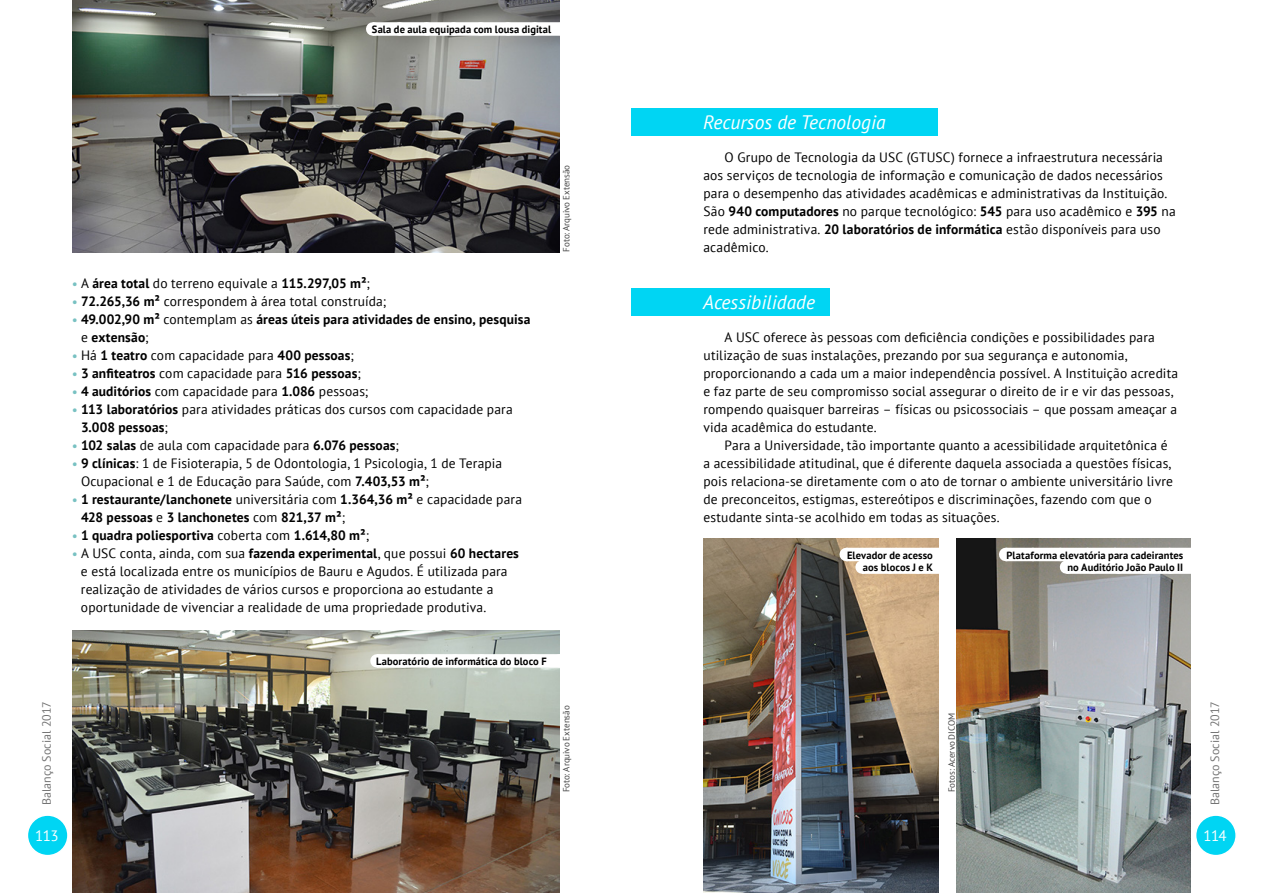
<style>
.page{position:relative;width:1263px;height:893px;background:#fff}
.page>*{position:absolute;margin:0;border:0;box-sizing:border-box;transform-origin:0 0}
.t1{font:italic 19.5px "PT Sans";color:#fff}
.t2{font:15px "PT Sans";letter-spacing:-.04em;color:#fff}
.t3{font:13.5px/18px "PT Sans";letter-spacing:.01em;color:#000}
.t4{font:700 13.5px/18px "PT Sans";letter-spacing:.01em;color:#000}
.t5{font:12px "PT Sans";color:#737373}
.t6{font:700 10.5px/12.6px "PT Sans";letter-spacing:.01em;color:#000;text-align:right}
.t7{font:9px "PT Sans";letter-spacing:-.005em;color:#424242}
.s1{font-size:12px;color:#78c1c2}
.s2{font-weight:400}
.s3{font-weight:700;font-size:12px;color:#78c1c2}
.s4{font-weight:700}
</style>
<div class="page">
<img style="left:72px;top:0;width:487px;height:252px">
<img style="left:72px;top:630px;width:487px;height:263px">
<div style="left:631px;top:108px;width:307px;height:27px;background:#00d5f3"></div>
<div style="left:631px;top:288px;width:199px;height:27px;background:#00d5f3"></div>
<img style="left:956px;top:538px;width:235px;height:355px">
<img style="left:703px;top:538px;width:235px;height:355px">
<div style="left:846px;top:548px;width:99px;height:13px;background:#fff"></div>
<div style="left:862px;top:560px;width:83px;height:14px;background:#fff"></div>
<svg style="left:871px;top:573px;width:62px;height:1px"></svg>
<div style="left:1006px;top:548px;width:190px;height:13px;background:#fff"></div>
<div style="left:1066px;top:560px;width:130px;height:14px;background:#fff"></div>
<svg style="left:1033px;top:561px;width:150px;height:13px"></svg>
<div style="left:373px;top:22px;width:242px;height:14px;background:#fff"></div>
<svg style="left:400px;top:22px;width:160px;height:14px"></svg>
<div style="left:377px;top:654px;width:233px;height:14px;background:#fff"></div>
<svg style="left:403px;top:654px;width:155px;height:14px"></svg>
<div style="left:27px;top:815px;width:41px;height:41px;background:#00d5f3;border-radius:50%"></div>
<div style="left:27px;top:814px;width:42px;height:42px;border:2px solid #fff;border-radius:50%"></div>
<div style="left:1195px;top:815px;width:41px;height:41px;background:#00d5f3;border-radius:50%"></div>
<div style="left:1195px;top:814px;width:42px;height:42px;border:2px solid #fff;border-radius:50%"></div>
<p class="t6" style="left:372px;top:23px;width:181px">Sala de aula equipada com lousa digital</p>
<p class="t4" style="left:72px;top:274px;width:300px"><span class="s1">•</span> <span class="s2">A</span> área total <span class="s2">do terreno equivale a</span> 115.297,05 m²<span class="s2">;</span></p>
<p class="t3" style="left:72px;top:292px;width:316px"><span class="s3">•</span> <span class="s4">72.265,36 m²</span> correspondem à área total construída;</p>
<p class="t4" style="left:81px;top:310px;width:451px;text-indent:-9px"><span class="s1">•</span> 49.002,90 m² <span class="s2">contemplam as</span> áreas úteis para atividades de ensino, pesquisa <span class="s2">e</span> extensão<span class="s2">;</span></p>
<p class="t3" style="left:72px;top:346px;width:283px"><span class="s3">•</span> Há <span class="s4">1 teatro</span> com capacidade para <span class="s4">400 pessoas</span>;</p>
<p class="t4" style="left:72px;top:364px;width:290px"><span class="s1">•</span> 3 anfiteatros <span class="s2">com capacidade para</span> 516 pessoas<span class="s2">;</span></p>
<p class="t3" style="left:72px;top:382px;width:298px"><span class="s3">•</span> <span class="s4">4 auditórios</span> com capacidade para <span class="s4">1.086</span> pessoas;</p>
<p class="t3" style="left:81px;top:400px;width:433px;text-indent:-9px"><span class="s3">•</span> <span class="s4">113 laboratórios</span> para atividades práticas dos cursos com capacidade para<br><span class="s4">3.008 pessoas</span>;</p>
<p class="t3" style="left:72px;top:436px;width:329px"><span class="s3">•</span> <span class="s4">102 salas</span> de aula com capacidade para <span class="s4">6.076 pessoas</span>;</p>
<p class="t3" style="left:81px;top:454px;width:423px;text-indent:-9px"><span class="s3">•</span> <span class="s4">9 clínicas</span>: 1 de Fisioterapia, 5 de Odontologia, 1 Psicologia, 1 de Terapia<br>Ocupacional e 1 de Educação para Saúde, com <span class="s4">7.403,53 m²</span>;</p>
<p class="t4" style="left:81px;top:490px;width:442px;text-indent:-9px"><span class="s1">•</span> 1 restaurante/lanchonete <span class="s2">universitária com</span> 1.364,36 m² <span class="s2">e capacidade para<br></span>428 pessoas <span class="s2">e</span> 3 lanchonetes <span class="s2">com</span> 821,37 m²<span class="s2">;</span></p>
<p class="t4" style="left:72px;top:526px;width:299px"><span class="s1">•</span> 1 quadra poliesportiva <span class="s2">coberta com</span> 1.614,80 m²<span class="s2">;</span></p>
<p class="t3" style="left:81px;top:544px;width:439px;text-indent:-9px"><span class="s3">•</span> A USC conta, ainda, com sua <span class="s4">fazenda experimental</span>, que possui <span class="s4">60 hectares </span>e está localizada entre os municípios de Bauru e Agudos. É utilizada para realização de atividades de vários cursos e proporciona ao estudante a oportunidade de vivenciar a realidade de uma propriedade produtiva.</p>
<p class="t7" style="left:560px;top:252px;width:88px;rotate:-90deg">Foto: Arquivo Extensão</p>
<p class="t6" style="left:376px;top:655px;width:172px">Laboratório de informática do bloco F</p>
<h1 class="t1" style="left:703px;top:109px;width:184px">Recursos de Tecnologia</h1>
<p class="t3" style="left:703px;top:148px;width:474px;text-indent:21px">O Grupo de Tecnologia da USC (GTUSC) fornece a infraestrutura necessária aos serviços de tecnologia de informação e comunicação de dados necessários para o desempenho das atividades acadêmicas e administrativas da Instituição.<br>São <span class="s4">940 computadores</span> no parque tecnológico: <span class="s4">545</span> para uso acadêmico e <span class="s4">395</span> na rede administrativa. <span class="s4">20 laboratórios de informática</span> estão disponíveis para uso acadêmico.</p>
<h1 class="t1" style="left:703px;top:289px;width:113px">Acessibilidade</h1>
<p class="t3" style="left:703px;top:328px;width:476px;text-indent:21px">A USC oferece às pessoas com deficiência condições e possibilidades para utilização de suas instalações, prezando por sua segurança e autonomia, proporcionando a cada um a maior independência possível. A Instituição acredita e faz parte de seu compromisso social assegurar o direito de ir e vir das pessoas, rompendo quaisquer barreiras – físicas ou psicossociais – que possam ameaçar a vida acadêmica do estudante.</p>
<p class="t3" style="left:703px;top:436px;width:471px;text-indent:21px">Para a Universidade, tão importante quanto a acessibilidade arquitetônica é a acessibilidade atitudinal, que é diferente daquela associada a questões físicas, pois relaciona-se diretamente com o ato de tornar o ambiente universitário livre de preconceitos, estigmas, estereótipos e discriminações, fazendo com que o estudante sinta-se acolhido em todas as situações.</p>
<p class="t6" style="left:847px;top:548px;width:87px">Elevador de acesso aos blocos J e K</p>
<p class="t6" style="left:1006px;top:548px;width:178px">Plataforma elevatória para cadeirantes no Auditório João Paulo II</p>
<p class="t5" style="left:39px;top:805px;width:106px;rotate:-90deg">Balanço Social 2017</p>
<p class="t5" style="left:1207px;top:805px;width:106px;rotate:-90deg">Balanço Social 2017</p>
<p class="t7" style="left:560px;top:792px;width:88px;rotate:-90deg">Foto: Arquivo Extensão</p>
<p class="t7" style="left:946px;top:792px;width:80px;rotate:-90deg">Fotos: Acervo DICOM</p>
<p class="t2" style="left:35px;top:826px;width:25px">113</p>
<p class="t2" style="left:1203px;top:826px;width:25px">114</p>
</div>
